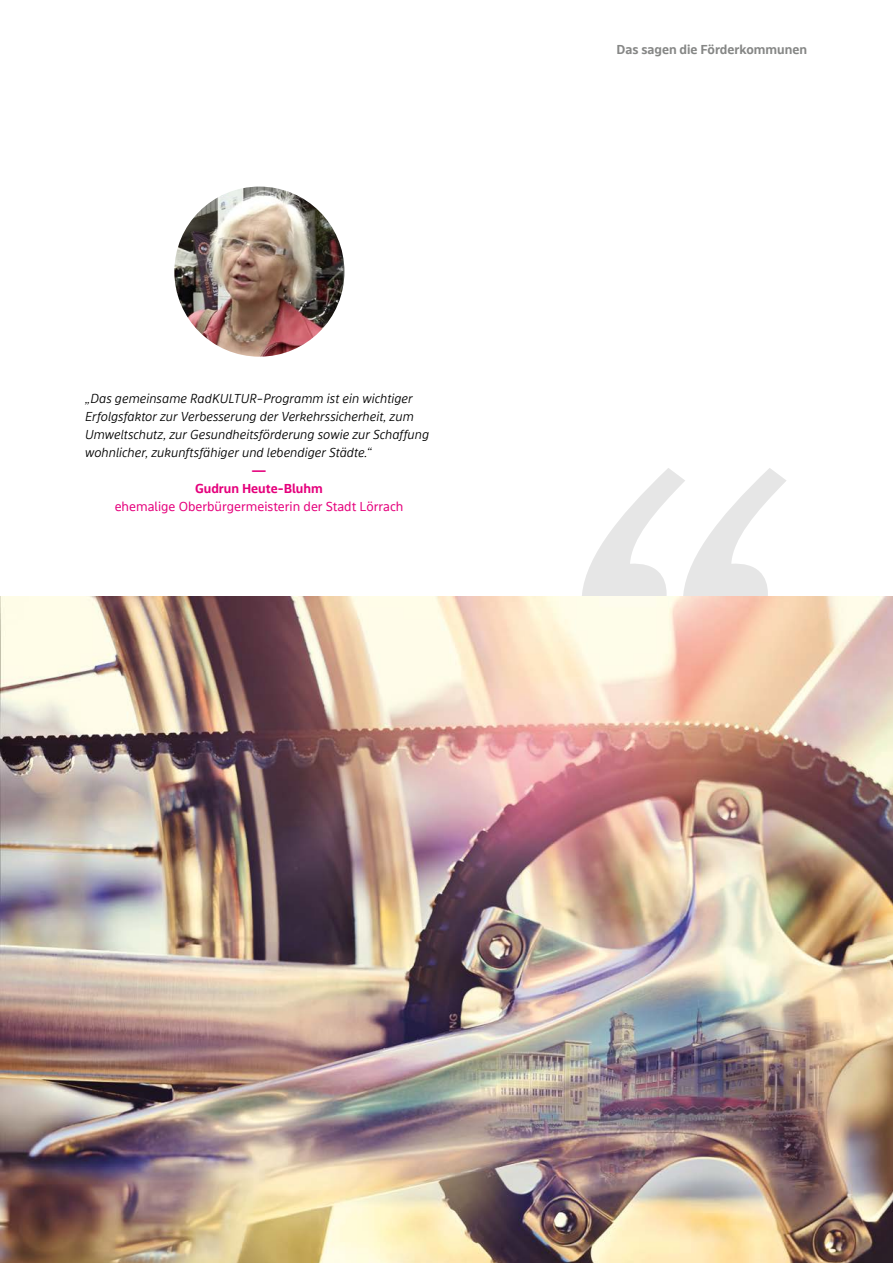
<style>
.page{position:relative;width:893px;height:1263px;background:#fff}
.page>*{position:absolute;margin:0;border:0;box-sizing:border-box;transform-origin:0 0}
.P_-_Zitat{font:italic 300 13.5px/18px "bwegt Display";letter-spacing:.005em;color:#000}
.P_-_Position_Zitatgeber{font:13.5px "bwegt Text";color:#e5007c}
.t1{font:700 13.5px "bwegt Text";color:#868786}
.P_-_Zitatgeber{font:700 13.5px/18px "bwegt Text";color:#e5007c;text-align:center}
</style>
<div class="page">
<img style="left:174px;top:187px;width:170px;height:170px;border-radius:85px">
<svg style="left:581px;top:468px;width:206px;height:129px"></svg>
<img style="left:0;top:597px;width:893px;height:666px">
<p class="P_-_Zitat" style="left:85px;top:389px;width:346px">„Das gemeinsame RadKULTUR-Programm ist ein wichtiger Erfolgsfaktor zur Verbesserung der Verkehrssicherheit, zum Umweltschutz, zur Gesundheitsförderung sowie zur Schaffung wohnlicher, zukunftsfähiger und lebendiger Städte.“</p>
<p class="P_-_Zitatgeber" style="left:195px;top:462px;width:129px">—<br>Gudrun Heute-Bluhm</p>
<p class="P_-_Position_Zitatgeber" style="left:115px;top:498px;width:290px">ehemalige Oberbürgermeisterin der Stadt Lörrach</p>
<p class="t1" style="left:617px;top:41px;width:192px">Das sagen die Förderkommunen</p>
</div>
